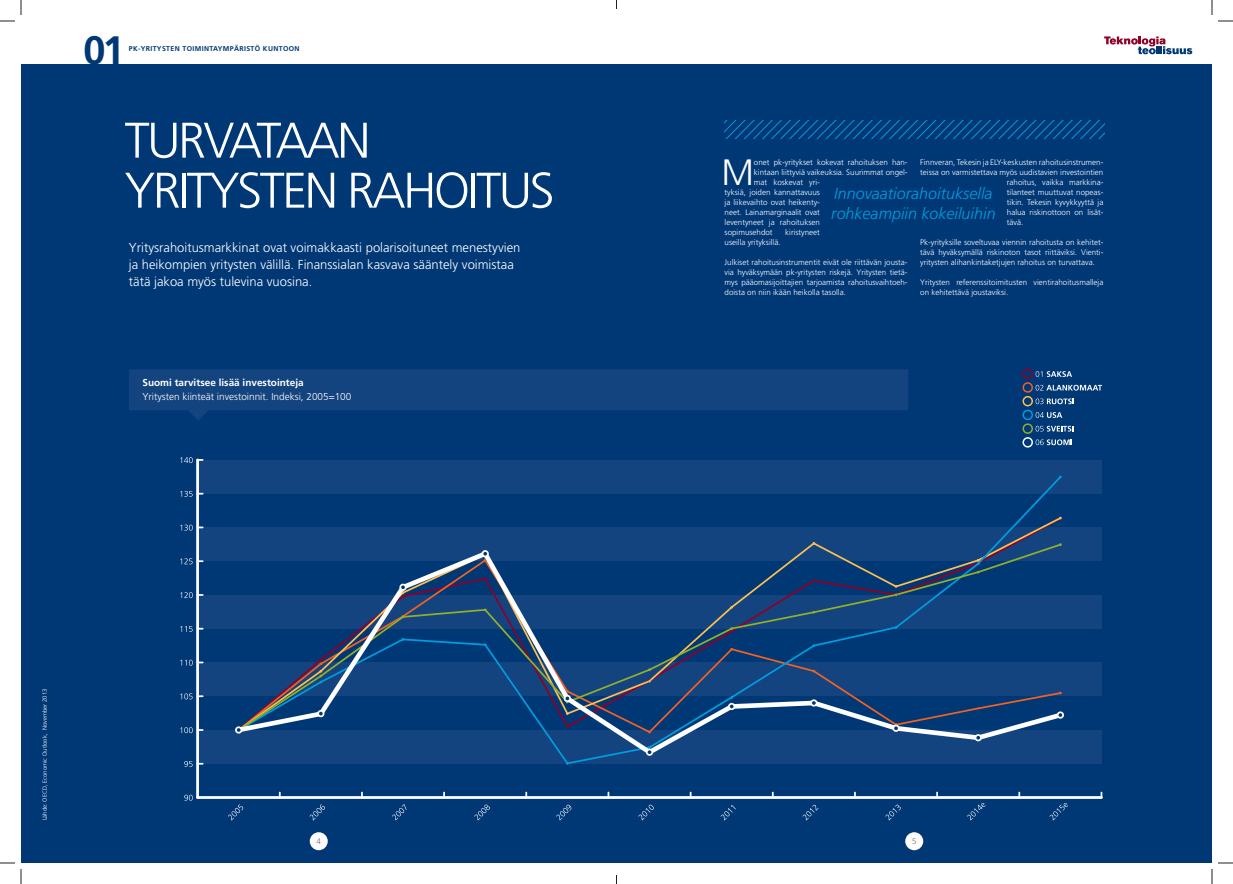
<style>
.page{position:relative;width:1233px;height:884px;background:#fff}
.page>*{position:absolute;margin:0;border:0;box-sizing:border-box;transform-origin:0 0}
.t1{font:300 50px/50px "Frutiger";letter-spacing:-.05em;color:#fff}
.t2{font:700 39.6px "Frutiger";color:#003876}
.t3{font:300 36.7px "Frutiger";color:#fff}
.t4{font:italic 300 16px/20px "Frutiger";letter-spacing:.005em;color:#009ddd}
.t5{font:300 13px/17px "Frutiger";color:#fff}
.t6{font:300 10px "Frutiger";color:#fff}
.t7{font:700 10px "Frutiger";color:#fff}
.t8{font:300 8px/10px "Frutiger";color:#fff;text-align:justify}
.t9{font:300 8px "Frutiger";color:#6d6e70}
.t10{font:700 7px "Frutiger";letter-spacing:.05em;color:#003876}
.t11{font:300 6px "Frutiger";letter-spacing:.005em;color:#fff}
</style>
<div class="page">
<div style="left:21px;top:21px;width:1191px;height:842px;background:#003876"></div>
<div style="left:21px;top:21px;width:1191px;height:43px;background:#fff"></div>
<svg style="left:1104px;top:36px;width:88px;height:18px"></svg>
<svg style="left:129px;top:369px;width:779px;height:51px"></svg>
<svg style="left:180px;top:457px;width:922px;height:363px"></svg>
<svg style="left:1022px;top:368px;width:80px;height:80px"></svg>
<svg style="left:724px;top:120px;width:380px;height:18px"></svg>
<div style="left:310px;top:832px;width:18px;height:18px;background:#fff;border-radius:50%"></div>
<div style="left:905px;top:832px;width:18px;height:18px;background:#fff;border-radius:50%"></div>
<svg style="left:1218px;top:20px;width:15px;height:2px"></svg>
<svg style="left:1218px;top:862px;width:15px;height:2px"></svg>
<svg style="left:0;top:0;width:22px;height:22px"></svg>
<svg style="left:0;top:862px;width:22px;height:22px"></svg>
<svg style="left:1211px;top:0;width:1px;height:15px"></svg>
<svg style="left:1211px;top:869px;width:1px;height:15px"></svg>
<h2 class="t2" style="left:83px;top:34px;width:43px">01</h2>
<p class="t10" style="left:129px;top:46px;width:172px">PK-YRITYSTEN TOIMINTAYMPÄRISTÖ KUNTOON</p>
<h1 class="t1" style="left:125px;top:119px;width:431px">TURVATAAN<br>YRITYSTEN RAHOITUS</h1>
<h3 class="t5" style="left:129px;top:240px;width:393px">Yritysrahoitusmarkkinat ovat voimakkaasti polarisoituneet menestyvien ja heikompien yritysten välillä. Finanssialan kasvava sääntely voimistaa tätä jakoa myös tulevina vuosina.</h3>
<p class="t7" style="left:142px;top:379px;width:163px">Suomi tarvitsee lisää investointeja</p>
<p class="t6" style="left:142px;top:393px;width:210px">Yritysten kiinteät investoinnit. Indeksi, 2005=100</p>
<h3 class="t3" style="left:721px;top:157px;width:34px">M</h3>
<p class="t8" style="left:754px;top:158px;width:155px">onet pk-yritykset kokevat rahoituksen han-</p>
<p class="t8" style="left:920px;top:158px;width:185px">Finnveran, Tekesin ja ELY-keskusten rahoitusinstrumen-</p>
<p class="t8" style="left:920px;top:168px;width:185px">teissa on varmistettava myös uudistavien investointien</p>
<p class="t8" style="left:1007px;top:178px;width:98px">rahoitus, vaikka markkina-</p>
<p class="t8" style="left:1007px;top:188px;width:98px">tilanteet muuttuvat nopeas-</p>
<p class="t8" style="left:1007px;top:198px;width:98px">tikin. Tekesin kyvykkyyttä ja</p>
<p class="t8" style="left:1007px;top:208px;width:98px">halua riskin ottoon on lisät-</p>
<p class="t8" style="left:1007px;top:218px;width:18px">tävä.</p>
<p class="t8" style="left:920px;top:238px;width:185px">Pk-yrityksille soveltuvaa viennin rahoitusta on kehitet&shy;tävä hyväksymällä riskinoton tasot riittäviksi. Vienti&shy;yritysten alihankintaketjujen rahoitus on turvattava.</p>
<p class="t8" style="left:920px;top:278px;width:185px">Yritysten referenssitoimitusten vientirahoitusmalleja on kehitettävä joustaviksi.</p>
<p class="t8" style="left:754px;top:168px;width:155px">kintaan liittyviä vaikeuksia. Suurimmat ongel-</p>
<p class="t8" style="left:754px;top:178px;width:67px">mat koskevat yri-</p>
<p class="t8" style="left:724px;top:188px;width:97px">tyksiä, joiden kannattavuus</p>
<p class="t8" style="left:724px;top:198px;width:97px">ja liikevaihto ovat heikenty-</p>
<p class="t8" style="left:724px;top:208px;width:97px">neet. Lainamarginaalit ovat</p>
<p class="t8" style="left:724px;top:218px;width:97px">leventyneet ja rahoituksen</p>
<p class="t8" style="left:724px;top:228px;width:50px">sopimus ehdot</p>
<p class="t8" style="left:785px;top:228px;width:36px">kiristyneet</p>
<p class="t8" style="left:724px;top:238px;width:57px">useilla yrityksillä.</p>
<p class="t8" style="left:724px;top:258px;width:185px">Julkiset rahoitusinstrumentit eivät ole riittävän jousta&shy;via hyväksymään pk-yritysten riskejä. Yritysten tietä&shy;mys pääomasijoittajien tarjoamista rahoitusvaihtoeh&shy;doista on niin ikään heikolla tasolla.</p>
<h3 class="t4" style="left:831px;top:185px;width:166px">Innovaatiorahoituksella rohkeampiin kokeiluihin</h3>
<p class="t11" style="left:42px;top:820px;width:133px;rotate:-90deg">Lähde: OECD, Economic Outlook, November 2013</p>
<p class="t9" style="left:316px;top:838px;width:6px">4</p>
<p class="t9" style="left:912px;top:838px;width:6px">5</p>
</div>
